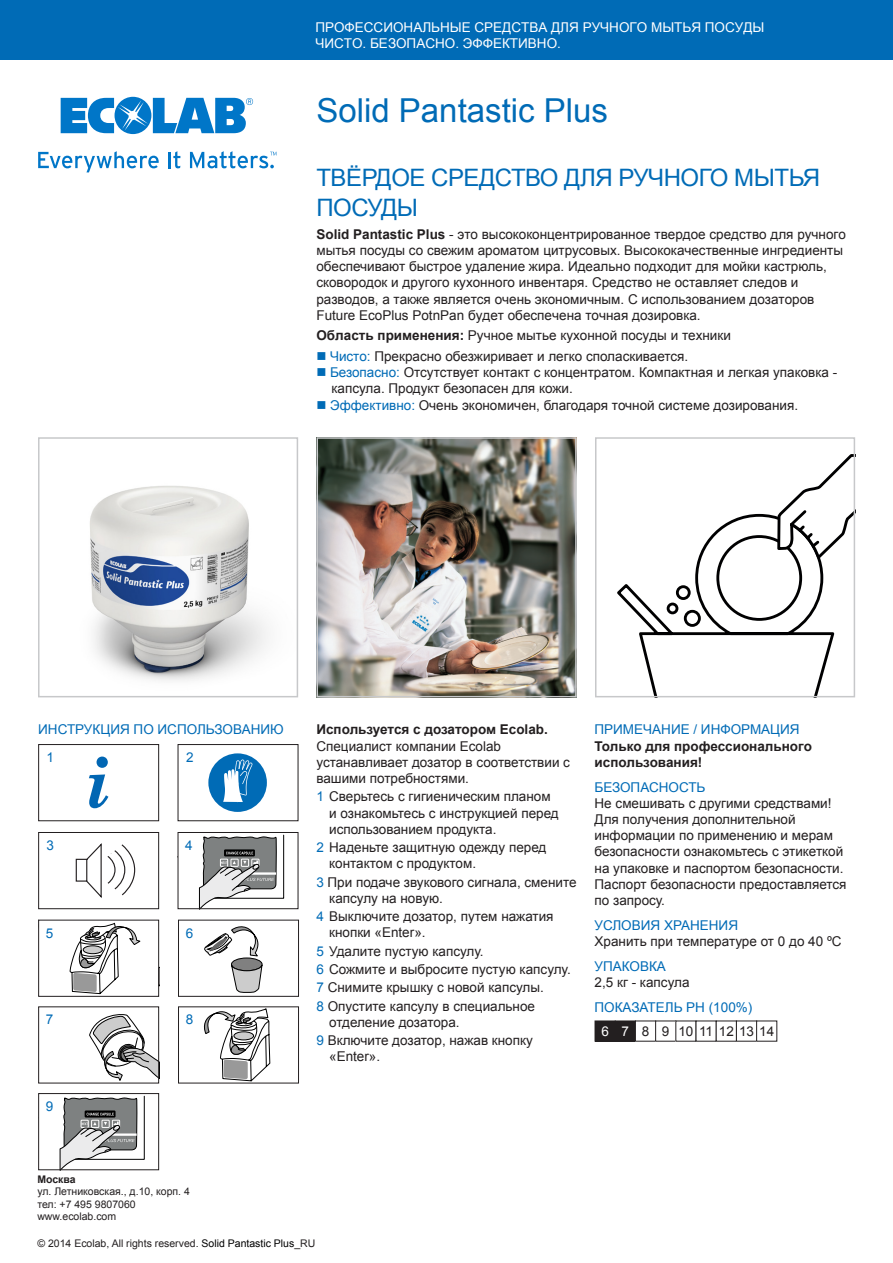
<style>
.page{position:relative;width:893px;height:1263px;background:#fff}
.page>*{position:absolute;margin:0;border:0;box-sizing:border-box;transform-origin:0 0}
.Sub-Headline{font:33px "Arial";color:#006bb6}
.Sub-Headline-2{font:24px/30px "Arial";letter-spacing:-.02em;color:#006bb6}
.fließtext_oben{font:13.5px/16.2px "Arial";color:#231f20}
.Aufzählung_unten{font:13.5px/16.2px "Arial";color:#231f20}
.Bullet_oben{font:13.5px/16.2px "Arial";color:#231f20}
.Headline_unten{font:13.5px "Arial";color:#006bb6}
.Kopf_headline{font:13.5px/16.2px "Arial";color:#fff}
.fließtext_oben-2{font:700 13.5px/16.2px "Arial";color:#231f20}
.fließtext_oben-3{font:13.5px "Arial";color:#fff}
.fließtext_oben-4{font:10.5px/12.6px "Arial";color:#231f20}
.s1{font-weight:700}
.s2{color:#006bb6}
.s3{color:#000}
</style>
<div class="page">
<div style="left:0;top:0;width:893px;height:60px;background:#006bb6"></div>
<svg style="left:61px;top:97px;width:192px;height:37px"></svg>
<svg style="left:38px;top:151px;width:121px;height:21px"></svg>
<hr style="left:168px;top:152px;width:3px;height:16px;background:#0076c8">
<svg style="left:173px;top:151px;width:7px;height:17px"></svg>
<svg style="left:190px;top:151px;width:86px;height:17px"></svg>
<img style="left:90px;top:486px;width:178px;height:195px">
<div style="left:38px;top:437px;width:260px;height:260px;border:2px solid #c7c8ca"></div>
<img style="left:319px;top:440px;width:255px;height:254px">
<div style="left:316px;top:437px;width:261px;height:260px;border:2px solid #c7c8ca"></div>
<svg style="left:617px;top:454px;width:235px;height:240px"></svg>
<div style="left:595px;top:437px;width:260px;height:260px;border:2px solid #c7c8ca"></div>
<div style="left:595px;top:1021px;width:20px;height:20px;background:#231f20"></div>
<div style="left:595px;top:1020px;width:21px;height:21px;border:1px solid #231f20"></div>
<div style="left:615px;top:1021px;width:20px;height:20px;background:#231f20"></div>
<div style="left:615px;top:1020px;width:21px;height:21px;border:1px solid #231f20"></div>
<div style="left:635px;top:1020px;width:21px;height:21px;border:1px solid #231f20"></div>
<div style="left:716px;top:1020px;width:21px;height:21px;border:1px solid #231f20"></div>
<div style="left:736px;top:1020px;width:21px;height:21px;border:1px solid #231f20"></div>
<div style="left:756px;top:1020px;width:21px;height:21px;border:1px solid #231f20"></div>
<div style="left:208px;top:753px;width:59px;height:59px;background:#006bb6;border-radius:50%"></div>
<svg style="left:223px;top:759px;width:29px;height:43px"></svg>
<div style="left:178px;top:744px;width:120px;height:77px;border:1px solid #231f20"></div>
<svg style="left:89px;top:756px;width:19px;height:52px"></svg>
<div style="left:38px;top:744px;width:121px;height:77px;border:1px solid #231f20"></div>
<svg style="left:69px;top:922px;width:72px;height:72px"></svg>
<svg style="left:159px;top:934px;width:1px;height:53px"></svg>
<div style="left:38px;top:920px;width:121px;height:77px;border:1px solid #231f20"></div>
<svg style="left:204px;top:926px;width:59px;height:67px"></svg>
<div style="left:178px;top:920px;width:121px;height:77px;border:1px solid #231f20"></div>
<svg style="left:89px;top:1014px;width:68px;height:67px"></svg>
<div style="left:38px;top:1006px;width:121px;height:77px;border:1px solid #231f20"></div>
<svg style="left:203px;top:1008px;width:67px;height:73px"></svg>
<div style="left:178px;top:1006px;width:121px;height:77px;border:1px solid #231f20"></div>
<svg style="left:59px;top:1095px;width:86px;height:73px"></svg>
<div style="left:38px;top:1093px;width:121px;height:77px;border:1px solid #231f20"></div>
<svg style="left:198px;top:834px;width:86px;height:73px"></svg>
<div style="left:178px;top:832px;width:120px;height:77px;border:1px solid #231f20"></div>
<svg style="left:76px;top:843px;width:59px;height:55px"></svg>
<div style="left:38px;top:832px;width:121px;height:77px;border:1px solid #231f20"></div>
<p class="Kopf_headline" style="left:315px;top:19px;width:451px">ПРОФЕССИОНАЛЬНЫЕ СРЕДСТВА ДЛЯ РУЧНОГО МЫТЬЯ ПОСУДЫ<br>ЧИСТО. БЕЗОПАСНО. ЭФФЕКТИВНО.</p>
<p class="Sub-Headline" style="left:316px;top:89px;width:293px">Solid Pantastic Plus</p>
<p class="Sub-Headline-2" style="left:316px;top:163px;width:505px">ТВЁРДОЕ СРЕДСТВО ДЛЯ РУЧНОГО МЫТЬЯ<br>ПОСУДЫ</p>
<p class="fließtext_oben" style="left:316px;top:226px;width:531px"><span class="s1">Solid Pantastic Plus</span> - это высококонцентрированное твердое средство для ручного мытья посуды со свежим ароматом цитрусовых. Высококачественные ингредиенты обеспечивают быстрое удаление жира. Идеально подходит для мойки кастрюль, сковородок и другого кухонного инвентаря. Средство не оставляет следов и разводов, а также является очень экономичным. С использованием дозаторов Future EcoPlus PotnPan будет обеспечена точная дозировка.</p>
<p class="Bullet_oben" style="left:316px;top:328px;width:416px"><span class="s1">Область применения:</span> Ручное мытье кухонной посуды и техники</p>
<p class="Bullet_oben" style="left:316px;top:348px;width:373px"><span class="s2">■ Чисто:</span> Прекрасно обезжиривает и легко споласкивается.</p>
<p class="Bullet_oben" style="left:331px;top:364px;width:507px;text-indent:-15px"><span class="s2">■ Безопасно:</span> Отсутствует контакт с концентратом. Компактная и легкая упаковка - капсула. Продукт безопасен для кожи.</p>
<p class="Bullet_oben" style="left:316px;top:397px;width:483px"><span class="s2">■ Эффективно:</span> Очень экономичен, благодаря точной системе дозирования.</p>
<p class="Headline_unten" style="left:38px;top:721px;width:247px">ИНСТРУКЦИЯ ПО ИСПОЛЬЗОВАНИЮ</p>
<p class="Headline_unten" style="left:47px;top:749px;width:9px">1</p>
<p class="Headline_unten" style="left:186px;top:749px;width:9px">2</p>
<p class="Headline_unten" style="left:46px;top:836px;width:9px">3</p>
<p class="Headline_unten" style="left:185px;top:836px;width:9px">4</p>
<p class="Headline_unten" style="left:46px;top:924px;width:9px">5</p>
<p class="Headline_unten" style="left:186px;top:924px;width:9px">6</p>
<p class="Headline_unten" style="left:46px;top:1011px;width:9px">7</p>
<p class="Headline_unten" style="left:186px;top:1011px;width:9px">8</p>
<p class="Headline_unten" style="left:46px;top:1097px;width:9px">9</p>
<p class="fließtext_oben-4" style="left:37px;top:1173px;width:154px"><span class="s1">Москва<br></span>ул. Летниковская., д.10, корп. 4 тел: +7 495 9807060 www.ecolab.com</p>
<p class="fließtext_oben" style="left:316px;top:722px;width:255px"><span class="s1">Используется с дозатором Ecolab.<br></span>Специалист компании Ecolab устанавливает дозатор в соответствии с вашими потребностями.</p>
<p class="Aufzählung_unten" style="left:329px;top:789px;width:231px;text-indent:-13px"><span class="s2">1</span> Сверьтесь с гигиеническим планом и ознакомьтесь с инструкцией перед использованием продукта.</p>
<p class="Aufzählung_unten" style="left:329px;top:839px;width:219px;text-indent:-13px"><span class="s2">2</span> Наденьте защитную одежду перед контактом с продуктом.</p>
<p class="Aufzählung_unten" style="left:329px;top:874px;width:249px;text-indent:-13px"><span class="s2">3</span> При подаче звукового сигнала, смените капсулу на новую.</p>
<p class="Aufzählung_unten" style="left:329px;top:908px;width:226px;text-indent:-13px"><span class="s2">4</span> Выключите дозатор, путем нажатия кнопки «Enter».</p>
<p class="Aufzählung_unten" style="left:316px;top:943px;width:169px"><span class="s2">5</span> Удалите пустую капсулу.</p>
<p class="Aufzählung_unten" style="left:316px;top:961px;width:256px"><span class="s2">6</span> Сожмите и выбросите пустую капсулу.</p>
<p class="Aufzählung_unten" style="left:316px;top:979px;width:229px"><span class="s2">7</span> Снимите крышку с новой капсулы.</p>
<p class="Aufzählung_unten" style="left:329px;top:998px;width:207px;text-indent:-13px"><span class="s2">8</span> Опустите капсулу в специальное отделение дозатора.</p>
<p class="Aufzählung_unten" style="left:329px;top:1032px;width:205px;text-indent:-13px"><span class="s2">9</span> Включите дозатор, нажав кнопку «Enter».</p>
<p class="Headline_unten" style="left:595px;top:721px;width:207px">ПРИМЕЧАНИЕ / ИНФОРМАЦИЯ</p>
<p class="fließtext_oben-2" style="left:595px;top:738px;width:219px">Только для профессионального использования!</p>
<p class="Headline_unten" style="left:595px;top:778px;width:112px">БЕЗОПАСНОСТЬ</p>
<p class="fließtext_oben" style="left:595px;top:795px;width:253px">Не смешивать с другими средствами!<br>Для получения дополнительной информации по применению и мерам безопасности ознакомьтесь с этикеткой на упаковке и паспортом безопасности.<br>Паспорт безопасности предоставляется по запросу.</p>
<p class="Headline_unten" style="left:595px;top:916px;width:145px">УСЛОВИЯ ХРАНЕНИЯ</p>
<p class="fließtext_oben" style="left:595px;top:933px;width:249px">Хранить при температуре от 0 до 40 ºС</p>
<p class="Headline_unten" style="left:595px;top:957px;width:73px">УПАКОВКА</p>
<p class="fließtext_oben" style="left:595px;top:974px;width:96px">2,5 кг - капсула</p>
<p class="Headline_unten" style="left:595px;top:998px;width:159px">ПОКАЗАТЕЛЬ PH (100%)</p>
<p class="fließtext_oben-3" style="left:601px;top:1022px;width:9px">6</p>
<p class="fließtext_oben-3" style="left:622px;top:1022px;width:9px">7</p>
<p class="fließtext_oben" style="left:642px;top:1023px;width:9px">8</p>
<p class="fließtext_oben" style="left:662px;top:1023px;width:9px">9</p>
<p class="fließtext_oben" style="left:678px;top:1023px;width:97px">10 11 12 13 14</p>
<p class="fließtext_oben-4" style="left:37px;top:1237px;width:279px">© 2014 Ecolab, All rights reserved. <span class="s3">Solid Pantastic Plus</span>_RU</p>
</div>
